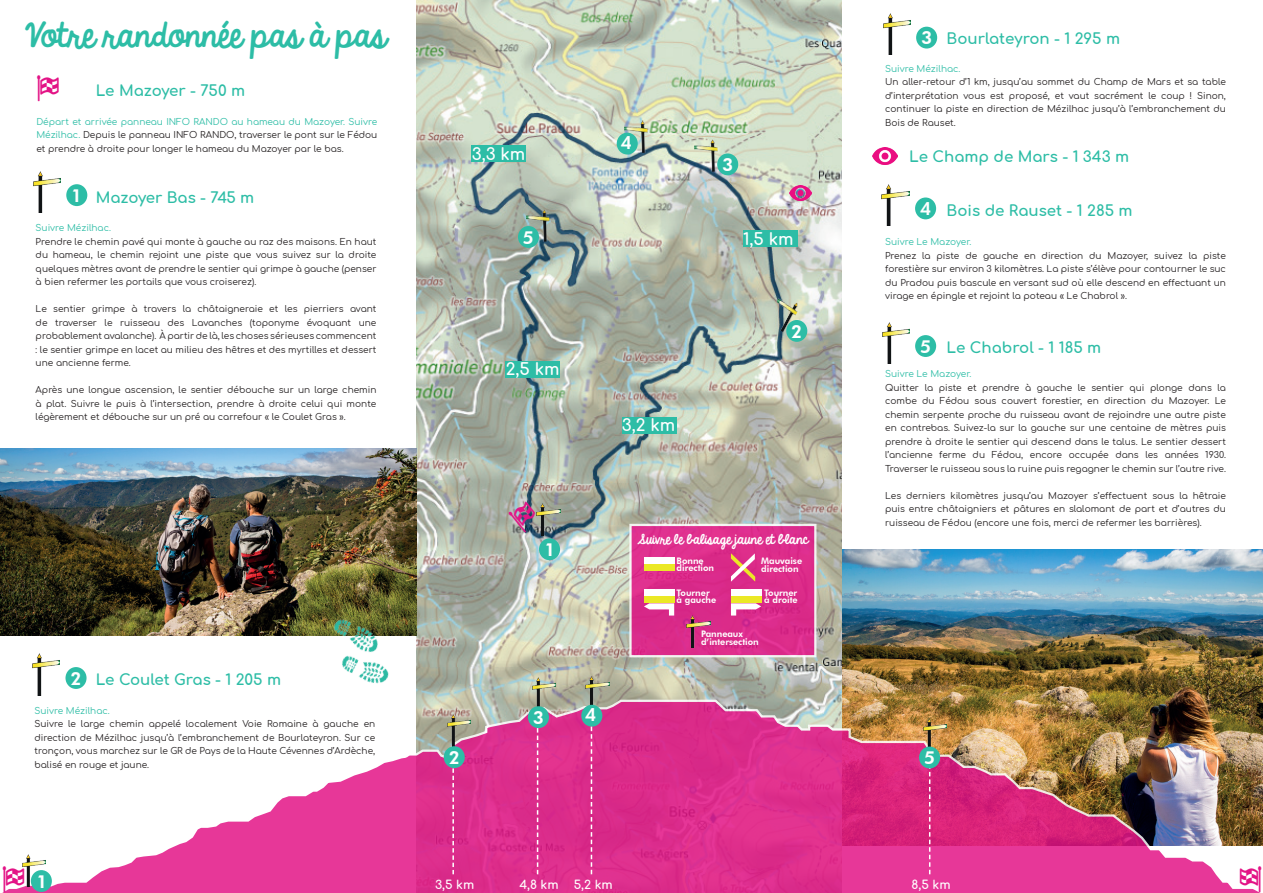
<style>
.page{position:relative;width:1263px;height:893px;background:#fff}
.page>*{position:absolute;margin:0;border:0;box-sizing:border-box;transform-origin:0 0}
.t1{font:30px "KG Always A Good Time";color:#2dbda6}
.t2{font:800 18px "Futura BT";color:#fff}
.t3{font:700 16.5px "Comfortaa";color:#fff}
.t4{font:700 15px "Comfortaa";color:#2dbda6}
.t5{font:12px "KG Always A Good Time";color:#fff}
.t6{font:700 12px "Comfortaa";color:#fff}
.t7{font:9px/13.5px "Comfortaa";color:#231f20;text-align:justify}
.t8{font:800 9px/7.5px "Futura BT";color:#fff}
.t9{font:9px "Comfortaa";color:#2dbda6}
.s1{color:#2dbda6}
</style>
<div class="page">
<img style="left:842px;top:549px;width:421px;height:149px">
<img style="left:417px;top:0;width:425px;height:698px">
<img style="left:0;top:449px;width:417px;height:187px">
<img style="left:2px;top:698px;width:1261px;height:195px">
<img style="left:313px;top:613px;width:90px;height:71px">
<img style="left:790px;top:186px;width:21px;height:15px">
<img style="left:873px;top:147px;width:24px;height:17px">
<img style="left:33px;top:171px;width:27px;height:41px">
<div style="left:66px;top:184px;width:21px;height:22px;background:#2dbda6;border-radius:50%"></div>
<img style="left:32px;top:654px;width:28px;height:41px">
<div style="left:65px;top:667px;width:22px;height:22px;background:#2dbda6;border-radius:50%"></div>
<img style="left:883px;top:14px;width:27px;height:41px">
<div style="left:916px;top:27px;width:21px;height:22px;background:#2dbda6;border-radius:50%"></div>
<img style="left:882px;top:184px;width:27px;height:42px">
<div style="left:915px;top:197px;width:21px;height:22px;background:#2dbda6;border-radius:50%"></div>
<img style="left:882px;top:322px;width:27px;height:41px">
<div style="left:915px;top:335px;width:21px;height:22px;background:#2dbda6;border-radius:50%"></div>
<div style="left:629px;top:524px;width:187px;height:133px;background:#db2b8a;border:2px solid #fff"></div>
<div style="left:644px;top:557px;width:30px;height:7px;background:#fff"></div>
<div style="left:644px;top:565px;width:30px;height:6px;background:#ebe826"></div>
<div style="left:644px;top:589px;width:30px;height:6px;background:#fff"></div>
<div style="left:644px;top:596px;width:30px;height:6px;background:#ebe826"></div>
<svg style="left:644px;top:603px;width:30px;height:12px"></svg>
<div style="left:731px;top:589px;width:30px;height:6px;background:#fff"></div>
<div style="left:731px;top:596px;width:30px;height:6px;background:#ebe826"></div>
<svg style="left:731px;top:603px;width:30px;height:12px"></svg>
<svg style="left:731px;top:553px;width:24px;height:29px"></svg>
<img style="left:687px;top:615px;width:23px;height:33px">
<img style="left:537px;top:503px;width:23px;height:33px">
<div style="left:539px;top:538px;width:21px;height:22px;background:#2dbda6;border-radius:50%"></div>
<img style="left:765px;top:294px;width:36px;height:39px">
<div style="left:786px;top:320px;width:21px;height:22px;background:#2dbda6;border-radius:50%"></div>
<img style="left:694px;top:139px;width:24px;height:33px">
<div style="left:717px;top:153px;width:21px;height:22px;background:#2dbda6;border-radius:50%"></div>
<img style="left:624px;top:120px;width:24px;height:33px">
<div style="left:617px;top:133px;width:21px;height:22px;background:#2dbda6;border-radius:50%"></div>
<img style="left:526px;top:209px;width:24px;height:33px">
<div style="left:518px;top:226px;width:21px;height:22px;background:#2dbda6;border-radius:50%"></div>
<img style="left:22px;top:854px;width:24px;height:33px">
<div style="left:31px;top:870px;width:21px;height:22px;background:#2dbda6;border-radius:50%"></div>
<img style="left:448px;top:714px;width:23px;height:32px">
<div style="left:444px;top:746px;width:21px;height:22px;background:#2dbda6;border-radius:50%"></div>
<svg style="left:452px;top:768px;width:2px;height:106px"></svg>
<img style="left:532px;top:677px;width:24px;height:32px">
<div style="left:528px;top:706px;width:21px;height:22px;background:#2dbda6;border-radius:50%"></div>
<svg style="left:537px;top:728px;width:1px;height:146px"></svg>
<img style="left:586px;top:676px;width:23px;height:32px">
<div style="left:581px;top:705px;width:21px;height:22px;background:#2dbda6;border-radius:50%"></div>
<svg style="left:591px;top:727px;width:1px;height:147px"></svg>
<img style="left:923px;top:719px;width:23px;height:32px">
<svg style="left:929px;top:768px;width:1px;height:106px"></svg>
<div style="left:919px;top:747px;width:21px;height:21px;background:#2dbda6;border-radius:50%"></div>
<div style="left:622px;top:417px;width:54px;height:17px;background:#2dbda6"></div>
<div style="left:743px;top:230px;width:54px;height:17px;background:#2dbda6"></div>
<div style="left:472px;top:145px;width:54px;height:17px;background:#2dbda6"></div>
<div style="left:506px;top:361px;width:54px;height:17px;background:#2dbda6"></div>
<svg style="left:3px;top:866px;width:21px;height:26px"></svg>
<svg style="left:1240px;top:866px;width:21px;height:26px"></svg>
<svg style="left:508px;top:500px;width:33px;height:34px"></svg>
<h1 class="t1" style="left:26px;top:13px;width:362px">Votre randonnée pas à pas</h1>
<h3 class="t4" style="left:96px;top:76px;width:151px">Le Mazoyer - 750 m</h3>
<p class="t7" style="left:36px;top:113px;width:343px"><span class="s1">Départ et arrivée panneau INFO RANDO au hameau du Mazoyer. Suivre Mézilhac.</span> Depuis le panneau INFO RANDO, traverser le pont sur le Fédou et prendre à droite pour longer le hameau du Mazoyer par le bas.</p>
<h2 class="t2" style="left:71px;top:185px;width:13px">1</h2>
<h3 class="t4" style="left:96px;top:184px;width:160px">Mazoyer Bas - 745 m</h3>
<p class="t9" style="left:36px;top:220px;width:77px">Suivre Mézilhac.</p>
<p class="t7" style="left:36px;top:233px;width:342px">Prendre le chemin pavé qui monte à gauche au raz des maisons. En haut du hameau, le chemin rejoint une piste que vous suivez sur la droite quelques mètres avant de prendre le sentier qui grimpe à gauche (penser à bien refermer les portails que vous croiserez).</p>
<p class="t7" style="left:36px;top:301px;width:342px">Le sentier grimpe à travers la châtaigneraie et les pierriers avant de traverser le ruisseau des Lavanches (toponyme évoquant une probablement avalanche). À partir de là, les choses sérieuses commencent : le sentier grimpe en lacet au milieu des hêtres et des myrtilles et dessert une ancienne ferme.</p>
<p class="t7" style="left:36px;top:382px;width:342px">Après une longue ascension, le sentier débouche sur un large chemin à plat. Suivre le puis à l’intersection, prendre à droite celui qui monte légèrement et débouche sur un pré au carrefour « le Coulet Gras ».</p>
<h2 class="t2" style="left:71px;top:667px;width:13px">2</h2>
<h3 class="t4" style="left:96px;top:666px;width:187px">Le Coulet Gras - 1 205 m</h3>
<p class="t9" style="left:34px;top:702px;width:77px">Suivre Mézilhac.</p>
<p class="t7" style="left:34px;top:716px;width:342px">Suivre le large chemin appelé localement Voie Romaine à gauche en direction de Mézilhac jusqu’à l’embranchement de Bourlateyron. Sur ce tronçon, vous marchez sur le GR de Pays de la Haute Cévennes d’Ardèche, balisé en rouge et jaune.</p>
<h2 class="t2" style="left:36px;top:871px;width:13px">1</h2>
<h3 class="t3" style="left:472px;top:138px;width:55px">3,3 km</h3>
<h2 class="t2" style="left:523px;top:226px;width:13px">5</h2>
<h3 class="t3" style="left:506px;top:354px;width:55px">2,5 km</h3>
<h2 class="t2" style="left:621px;top:132px;width:13px">4</h2>
<h3 class="t3" style="left:622px;top:410px;width:55px">3,2 km</h3>
<h2 class="t2" style="left:722px;top:154px;width:13px">3</h2>
<h3 class="t3" style="left:743px;top:223px;width:52px">1,5 km</h3>
<h2 class="t2" style="left:791px;top:320px;width:13px">2</h2>
<h2 class="t2" style="left:449px;top:747px;width:13px">2</h2>
<h2 class="t2" style="left:544px;top:539px;width:13px">1</h2>
<h2 class="t2" style="left:533px;top:707px;width:13px">3</h2>
<h2 class="t2" style="left:585px;top:704px;width:13px">4</h2>
<h3 class="t5" style="left:637px;top:530px;width:172px">Suivre le balisage jaune et blanc</h3>
<p class="t8" style="left:677px;top:557px;width:39px">Bonne direction</p>
<p class="t8" style="left:677px;top:589px;width:41px">Tourner à gauche</p>
<p class="t8" style="left:764px;top:589px;width:35px">Tourner à droite</p>
<p class="t8" style="left:761px;top:557px;width:43px">Mauvaise direction</p>
<p class="t8" style="left:701px;top:630px;width:59px">Panneaux d’intersection</p>
<h2 class="t2" style="left:921px;top:27px;width:13px">3</h2>
<h3 class="t4" style="left:946px;top:25px;width:175px">Bourlateyron - 1 295 m</h3>
<p class="t9" style="left:885px;top:60px;width:77px">Suivre Mézilhac.</p>
<p class="t7" style="left:885px;top:74px;width:342px">Un aller-retour d’1 km, jusqu’au sommet du Champ de Mars et sa table d’interprétation vous est proposé, et vaut sacrément le coup ! Sinon, continuer la piste en direction de Mézilhac jusqu’à l’embranchement du Bois de Rauset.</p>
<h3 class="t4" style="left:909px;top:142px;width:222px">Le Champ de Mars - 1 343 m</h3>
<h2 class="t2" style="left:920px;top:198px;width:13px">4</h2>
<h3 class="t4" style="left:946px;top:197px;width:187px">Bois de Rauset - 1 285 m</h3>
<p class="t9" style="left:885px;top:234px;width:88px">Suivre Le Mazoyer.</p>
<p class="t7" style="left:885px;top:247px;width:342px">Prenez la piste de gauche en direction du Mazoyer, suivez la piste forestière sur environ 3 kilomètres. La piste s’élève pour contourner le suc du Pradou puis bascule en versant sud où elle descend en effectuant un virage en épingle et rejoint la poteau « Le Chabrol ».</p>
<h3 class="t4" style="left:946px;top:334px;width:156px">Le Chabrol - 1 185 m</h3>
<p class="t9" style="left:885px;top:366px;width:88px">Suivre Le Mazoyer.</p>
<p class="t7" style="left:885px;top:379px;width:342px">Quitter la piste et prendre à gauche le sentier qui plonge dans la combe du Fédou sous couvert forestier, en direction du Mazoyer. Le chemin serpente proche du ruisseau avant de rejoindre une autre piste en contrebas. Suivez-la sur la gauche sur une centaine de mètres puis prendre à droite le sentier qui descend dans le talus. Le sentier dessert l’ancienne ferme du Fédou, encore occupée dans les années 1930.<br>Traverser le ruisseau sous la ruine puis regagner le chemin sur l’autre rive.</p>
<p class="t7" style="left:885px;top:487px;width:342px">Les derniers kilomètres jusqu’au Mazoyer s’effectuent sous la hêtraie puis entre châtaigniers et pâtures en slalomant de part et d’autres du ruisseau de Fédou (encore une fois, merci de refermer les barrières).</p>
<h2 class="t2" style="left:920px;top:336px;width:13px">5</h2>
<h2 class="t2" style="left:924px;top:747px;width:13px">5</h2>
<h3 class="t6" style="left:435px;top:874px;width:41px">3,5 km</h3>
<h3 class="t6" style="left:519px;top:874px;width:41px">4,8 km</h3>
<h3 class="t6" style="left:574px;top:874px;width:41px">5,2 km</h3>
<h3 class="t6" style="left:911px;top:874px;width:41px">8,5 km</h3>
</div>
